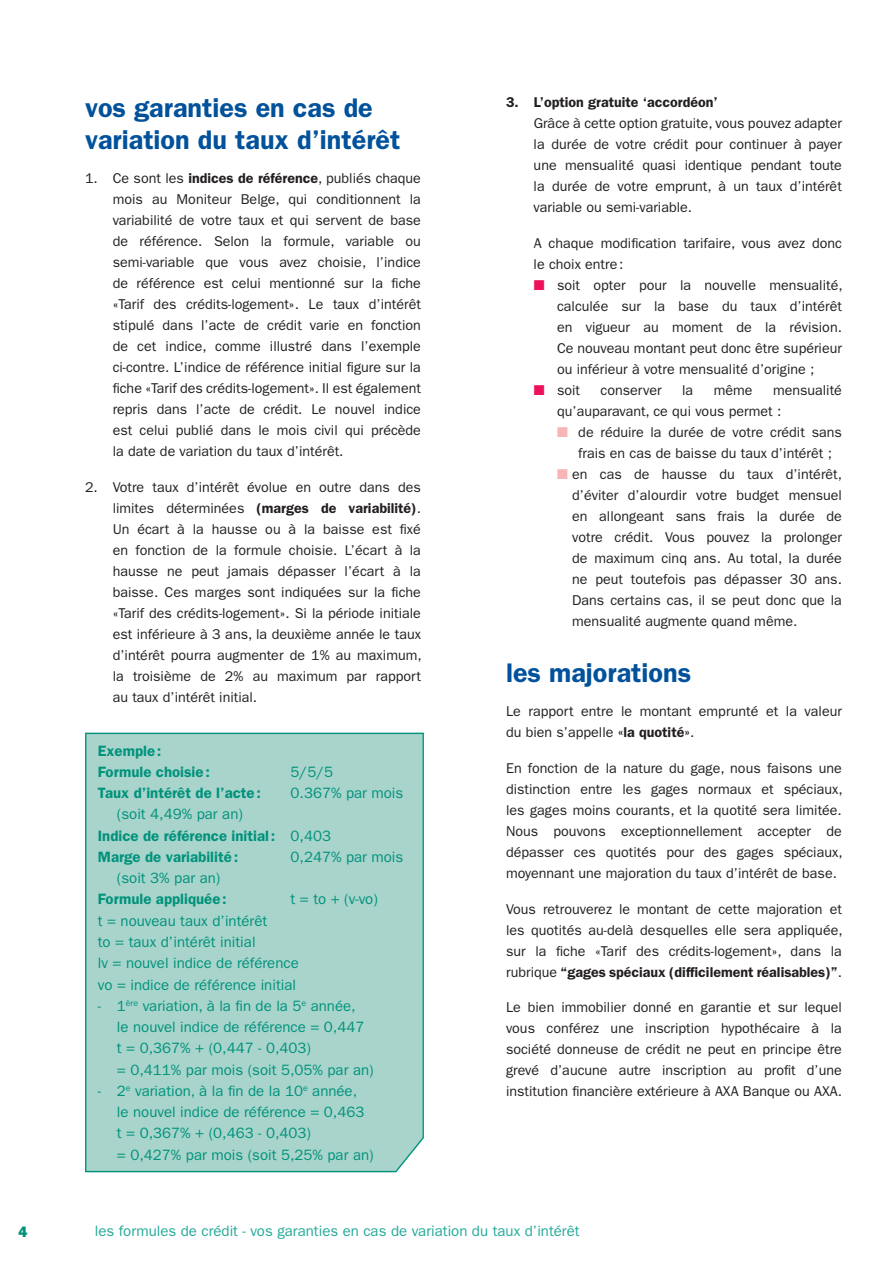
<style>
.page{position:relative;width:893px;height:1263px;background:#fff}
.page>*{position:absolute;margin:0;border:0;box-sizing:border-box;transform-origin:0 0}
.t1{font:600 27px/32.4px "Franklin Gothic";color:#01519b}
.t2{font:15px/21.3px "Franklin Gothic";color:#00927b}
.t3{font:600 15px/21.3px "Franklin Gothic";color:#00927b}
.t4{font:15px "Franklin Gothic";color:#23aa9a}
.t5{font:800 15px "Franklin Gothic";color:#00927b}
.t6{font:14.25px/21px "Franklin Gothic";color:#231f20;text-align:justify}
.t7{font:600 14.25px "Franklin Gothic";color:#231f20}
.s1{font-weight:600}
.s2{font-weight:400}
.s3{color:#ed105b}
.s4{color:#f8b5b6}
</style>
<div class="page">
<div style="left:85px;top:733px;width:339px;height:439px;background:#a8d4cc"></div>
<h1 class="t1" style="left:85px;top:91px;width:317px">vos garanties en cas de variation du taux d’intérêt</h1>
<p class="t6" style="left:113px;top:168px;width:310px;text-indent:-28px">1. Ce sont les <span class="s1">indices de référence</span>, publiés chaque mois au Moniteur Belge, qui conditionnent la variabilité de votre taux et qui servent de base de référence. Selon la formule, variable ou semi-variable que vous avez choisie, l’indice de référence est celui mentionné sur la fiche «Tarif des crédits-logement». Le taux d’intérêt stipulé dans l’acte de crédit varie en fonction de cet indice, comme illustré dans l’exemple ci-contre. L’indice de référence initial figure sur la fiche «Tarif des crédits-logement». Il est également repris dans l’acte de crédit. Le nouvel indice est celui publié dans le mois civil qui précède la date de variation du taux d’intérêt.</p>
<p class="t6" style="left:113px;top:477px;width:310px;text-indent:-28px">2. Votre taux d’intérêt évolue en outre dans des limites déterminées <span class="s1">(marges de variabilité)</span>.<br>Un écart à la hausse ou à la baisse est fixé en fonction de la formule choisie. L’écart à la hausse ne peut jamais dépasser l’écart à la baisse. Ces marges sont indiquées sur la fiche «Tarif des crédits-logement». Si la période initiale est inférieure à 3 ans, la deuxième année le taux d’intérêt pourra augmenter de 1% au maximum, la troisième de 2% au maximum par rapport au taux d’intérêt initial.</p>
<p class="t3" style="left:98px;top:740px;width:114px">Exemple :<br>Formule choisie :</p>
<p class="t2" style="left:291px;top:761px;width:44px">5/5/5</p>
<p class="t3" style="left:98px;top:782px;width:165px">Taux d’intérêt de l’acte :</p>
<p class="t2" style="left:291px;top:782px;width:114px">0.367% par mois</p>
<p class="t3" style="left:98px;top:804px;width:235px;text-indent:19px"><span class="s2">(soit 4,49% par an)<br></span>Indice de référence initial : <span class="s2">0,403<br></span>Marge de variabilité :</p>
<p class="t2" style="left:291px;top:846px;width:114px">0,247% par mois</p>
<p class="t2" style="left:117px;top:867px;width:105px">(soit 3% par an)</p>
<p class="t3" style="left:98px;top:889px;width:131px">Formule appliquée :</p>
<p class="t2" style="left:291px;top:889px;width:89px">t = to + (v-vo)</p>
<p class="t2" style="left:98px;top:910px;width:202px">t = nouveau taux d’intérêt<br>to = taux d’intérêt initial<br>lv = nouvel indice de référence vo = indice de référence initial</p>
<p class="t2" style="left:117px;top:995px;width:258px;text-indent:-19px">- 1<sup>ère</sup> variation, à la fin de la 5<sup>e</sup> année,<br>le nouvel indice de référence = 0,447<br>t = 0,367% + (0,447 - 0,403)<br>= 0,411% par mois (soit 5,05% par an)</p>
<p class="t2" style="left:117px;top:1080px;width:258px;text-indent:-19px">- 2<sup>e</sup> variation, à la fin de la 10<sup>e</sup> année,<br>le nouvel indice de référence = 0,463<br>t = 0,367% + (0,463 - 0,403)<br>= 0,427% par mois (soit 5,25% par an)</p>
<p class="t7" style="left:506px;top:94px;width:213px">3. L’option gratuite ‘accordéon’</p>
<p class="t6" style="left:534px;top:113px;width:310px">Grâce à cette option gratuite, vous pouvez adapter la durée de votre crédit pour continuer à payer une mensualité quasi identique pendant toute la durée de votre emprunt, à un taux d’intérêt variable ou semi-variable.</p>
<p class="t6" style="left:534px;top:233px;width:310px">A chaque modification tarifaire, vous avez donc le choix entre :</p>
<p class="t6" style="left:557px;top:275px;width:287px;text-indent:-23px"><span class="s3">■</span> soit opter pour la nouvelle mensualité, calculée sur la base du taux d’intérêt en vigueur au moment de la révision.<br>Ce nouveau montant peut donc être supérieur ou inférieur à votre mensualité d’origine ;</p>
<p class="t6" style="left:534px;top:380px;width:48px"><span class="s3">■</span> soit</p>
<p class="t6" style="left:601px;top:380px;width:63px">conserver</p>
<p class="t6" style="left:682px;top:380px;width:13px">la</p>
<p class="t6" style="left:714px;top:380px;width:40px">même</p>
<p class="t6" style="left:557px;top:380px;width:286px;text-indent:216px">mensualité qu’auparavant, ce qui vous permet :</p>
<p class="t6" style="left:578px;top:422px;width:265px;text-indent:-21px"><span class="s4">■</span> de réduire la durée de votre crédit sans frais en cas de baisse du taux d’intérêt ;</p>
<p class="t6" style="left:572px;top:464px;width:271px;text-indent:-15px"><span class="s4">■</span> en cas de hausse du taux d’intérêt, d’éviter d’alourdir votre budget mensuel en allongeant sans frais la durée de votre crédit. Vous pouvez la prolonger de maximum cinq ans. Au total, la durée ne peut toutefois pas dépasser 30 ans.<br>Dans certains cas, il se peut donc que la mensualité augmente quand même.</p>
<h1 class="t1" style="left:506px;top:656px;width:187px">les majorations</h1>
<p class="t6" style="left:506px;top:700px;width:337px">Le rapport entre le montant emprunté et la valeur du bien s’appelle <span class="s1">«la quotité»</span>.</p>
<p class="t6" style="left:506px;top:757px;width:338px">En fonction de la nature du gage, nous faisons une distinction entre les gages normaux et spéciaux, les gages moins courants, et la quotité sera limitée.<br>Nous pouvons exceptionnellement accepter de dépasser ces quotités pour des gages spéciaux, moyennant une majoration du taux d’intérêt de base.</p>
<p class="t6" style="left:506px;top:898px;width:338px">Vous retrouverez le montant de cette majoration et les quotités au-delà desquelles elle sera appliquée, sur la fiche «Tarif des crédits-logement», dans la rubrique <span class="s1">“gages spéciaux (difficilement réalisables)”</span>.</p>
<p class="t6" style="left:506px;top:997px;width:337px">Le bien immobilier donné en garantie et sur lequel vous conférez une inscription hypothécaire à la société donneuse de crédit ne peut en principe être grevé d’aucune autre inscription au profit d’une institution financière extérieure à AXA Banque ou AXA.</p>
<p class="t5" style="left:19px;top:1223px;width:10px">4</p>
<p class="t4" style="left:95px;top:1222px;width:486px">les formules de crédit - vos garanties en cas de variation du taux d’intérêt</p>
</div>
